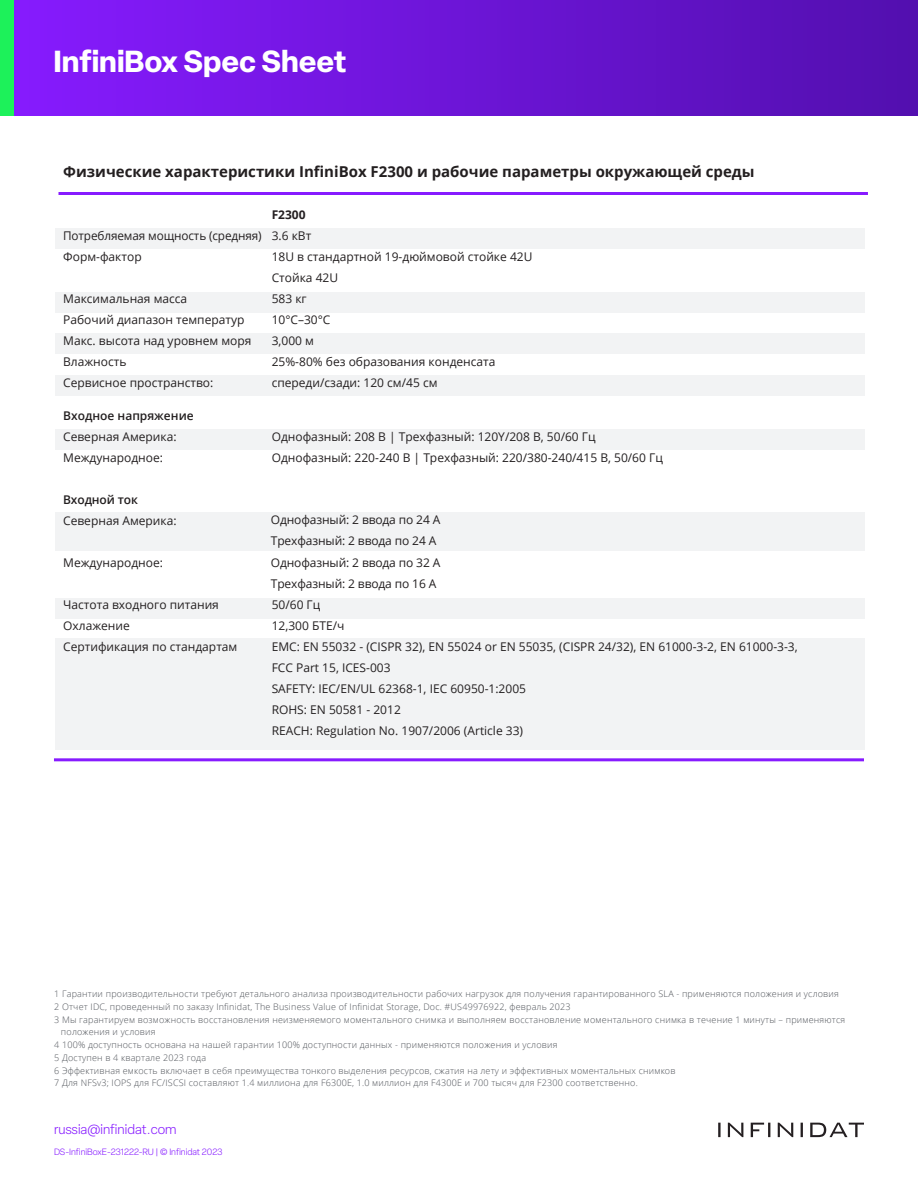
<style>
.page{position:relative;width:918px;height:1188px;background:#fff}
.page>*{position:absolute;margin:0;border:0;box-sizing:border-box;transform-origin:0 0}
.Subtitle_2{font:700 30px "Elza";color:#fff}
.Light_text_no_tabs{font:700 15px "Open Sans";color:#231f20}
.Subtitle_2-2{font:300 13.5px "Elza";color:#871bff}
.Light_text_no_tabs-2{font:12px/21px "Open Sans";color:#231f20}
.Light_text_no_tabs-3{font:600 12px "Open Sans";color:#231f20}
.Light_text_no_tabs-4{font:700 12px "Open Sans";color:#241f21}
.Light_text_no_tabs-5{font:300 9px/12.8px "Open Sans";letter-spacing:.02em;color:#4f5359}
.running{font:300 9px "Elza";color:#871bff}
</style>
<div class="page">
<svg style="left:718px;top:1123px;width:146px;height:14px"></svg>
<div style="left:56px;top:598px;width:809px;height:21px;background:#f2f3f4"></div>
<div style="left:0;top:0;width:918px;height:116px;background:linear-gradient(to right,#871bff,#520faf)"></div>
<div style="left:0;top:0;width:14px;height:115px;background:#1df15a"></div>
<div style="left:56px;top:228px;width:809px;height:21px;background:#f2f3f4"></div>
<div style="left:56px;top:292px;width:809px;height:20px;background:#f2f3f4"></div>
<div style="left:56px;top:334px;width:809px;height:20px;background:#f2f3f4"></div>
<div style="left:56px;top:375px;width:809px;height:21px;background:#f2f3f4"></div>
<div style="left:56px;top:429px;width:809px;height:21px;background:#f2f3f4"></div>
<div style="left:56px;top:513px;width:809px;height:38px;background:#f2f3f4"></div>
<div style="left:56px;top:638px;width:809px;height:111px;background:#f2f3f4"></div>
<hr style="left:58px;top:192px;width:810px;height:3px;background:#871bff">
<hr style="left:54px;top:758px;width:810px;height:3px;background:#871bff">
<p class="Subtitle_2" style="left:53px;top:40px;width:295px">InfiniBox Spec Sheet</p>
<p class="Light_text_no_tabs" style="left:63px;top:161px;width:693px">Физические характеристики InfiniBox F2300 и рабочие параметры окружающей среды</p>
<p class="Light_text_no_tabs-4" style="left:272px;top:206px;width:35px">F2300</p>
<p class="Light_text_no_tabs-2" style="left:63px;top:225px;width:250px">Потребляемая мощность (средняя) 3.6 кВт<br>Форм-фактор</p>
<p class="Light_text_no_tabs-2" style="left:272px;top:246px;width:262px">18U в стандартной 19-дюймовой стойке 42U</p>
<p class="Light_text_no_tabs-2" style="left:272px;top:267px;width:68px">Стойка 42U</p>
<p class="Light_text_no_tabs-2" style="left:63px;top:288px;width:126px">Максимальная масса</p>
<p class="Light_text_no_tabs-2" style="left:272px;top:288px;width:37px">583 кг</p>
<p class="Light_text_no_tabs-2" style="left:63px;top:309px;width:183px">Рабочий диапазон температур</p>
<p class="Light_text_no_tabs-2" style="left:272px;top:309px;width:60px">10°C–30°C</p>
<p class="Light_text_no_tabs-2" style="left:63px;top:330px;width:190px">Макс. высота над уровнем моря</p>
<p class="Light_text_no_tabs-2" style="left:272px;top:330px;width:44px">3,000 м</p>
<p class="Light_text_no_tabs-2" style="left:63px;top:351px;width:65px">Влажность</p>
<p class="Light_text_no_tabs-2" style="left:272px;top:351px;width:225px">25%-80% без образования конденсата</p>
<p class="Light_text_no_tabs-2" style="left:63px;top:372px;width:152px">Сервисное пространство:</p>
<p class="Light_text_no_tabs-2" style="left:272px;top:372px;width:167px">спереди/сзади: 120 см/45 см</p>
<p class="Light_text_no_tabs-3" style="left:63px;top:408px;width:132px">Входное напряжение</p>
<p class="Light_text_no_tabs-2" style="left:63px;top:426px;width:115px">Северная Америка:</p>
<p class="Light_text_no_tabs-2" style="left:272px;top:426px;width:326px">Однофазный: 208 В | Трехфазный: 120Y/208 В, 50/60 Гц</p>
<p class="Light_text_no_tabs-2" style="left:63px;top:447px;width:101px">Международное:</p>
<p class="Light_text_no_tabs-2" style="left:272px;top:447px;width:393px">Однофазный: 220-240 В | Трехфазный: 220/380-240/415 В, 50/60 Гц</p>
<p class="Light_text_no_tabs-3" style="left:63px;top:492px;width:76px">Входной ток</p>
<p class="Light_text_no_tabs-2" style="left:63px;top:510px;width:115px">Северная Америка:</p>
<p class="Light_text_no_tabs-2" style="left:63px;top:552px;width:101px">Международное:</p>
<p class="Light_text_no_tabs-2" style="left:63px;top:594px;width:157px">Частота входного питания</p>
<p class="Light_text_no_tabs-2" style="left:272px;top:594px;width:50px">50/60 Гц</p>
<p class="Light_text_no_tabs-2" style="left:63px;top:615px;width:68px">Охлажение</p>
<p class="Light_text_no_tabs-2" style="left:272px;top:615px;width:74px">12,300 БТЕ/ч</p>
<p class="Light_text_no_tabs-2" style="left:63px;top:636px;width:176px">Сертификация по стандартам</p>
<p class="Light_text_no_tabs-2" style="left:272px;top:636px;width:528px">EMC: EN 55032 - (CISPR 32), EN 55024 or EN 55035, (CISPR 24/32), EN 61000-3-2, EN 61000-3-3,</p>
<p class="Light_text_no_tabs-2" style="left:272px;top:657px;width:121px">FCC Part 15, ICES-003</p>
<p class="Light_text_no_tabs-2" style="left:272px;top:678px;width:256px">SAFETY: IEC/EN/UL 62368-1, IEC 60950-1:2005</p>
<p class="Light_text_no_tabs-2" style="left:272px;top:699px;width:131px">ROHS: EN 50581 - 2012</p>
<p class="Light_text_no_tabs-2" style="left:272px;top:720px;width:253px">REACH: Regulation No. 1907/2006 (Article 33)</p>
<p class="Light_text_no_tabs-2" style="left:271px;top:508px;width:171px">Однофазный: 2 ввода по 24 А</p>
<p class="Light_text_no_tabs-2" style="left:271px;top:529px;width:167px">Трехфазный: 2 ввода по 24 А</p>
<p class="Light_text_no_tabs-2" style="left:271px;top:552px;width:171px">Однофазный: 2 ввода по 32 А</p>
<p class="Light_text_no_tabs-2" style="left:271px;top:573px;width:167px">Трехфазный: 2 ввода по 16 А</p>
<p class="Light_text_no_tabs-5" style="left:54px;top:987px;width:786px">1 Гарантии производительности требуют детального анализа производительности рабочих нагрузок для получения гарантированного SLA - применяются положения и условия</p>
<p class="Light_text_no_tabs-5" style="left:54px;top:1000px;width:518px">2 Отчет IDC, проведенный по заказу Infinidat, The Business Value of Infinidat Storage, Doc. #US49976922, февраль 2023</p>
<p class="Light_text_no_tabs-5" style="left:61px;top:1013px;width:786px;text-indent:-7px">3 Мы гарантируем возможность восстановления неизменяемого моментального снимка и выполняем восстановление моментального снимка в течение 1 минуты – применяются положения и условия</p>
<p class="Light_text_no_tabs-5" style="left:54px;top:1038px;width:505px">4 100% доступность основана на нашей гарантии 100% доступности данных - применяются положения и условия</p>
<p class="Light_text_no_tabs-5" style="left:54px;top:1051px;width:153px">5 Доступен в 4 квартале 2023 года</p>
<p class="Light_text_no_tabs-5" style="left:54px;top:1064px;width:623px;line-height:12px">6 Эффективная емкость включает в себя преимущества тонкого выделения ресурсов, сжатия на лету и эффективных моментальных снимков<br>7 Для NFSv3; IOPS для FC/ISCSI составляют 1.4 миллиона для F6300E, 1.0 миллион для F4300E и 700 тысяч для F2300 соответственно.</p>
<p class="Subtitle_2-2" style="left:54px;top:1121px;width:124px">russia@infinidat.com</p>
<p class="running" style="left:54px;top:1146px;width:170px">DS-InfiniBoxE-231222-RU | © Infinidat 2023</p>
</div>
